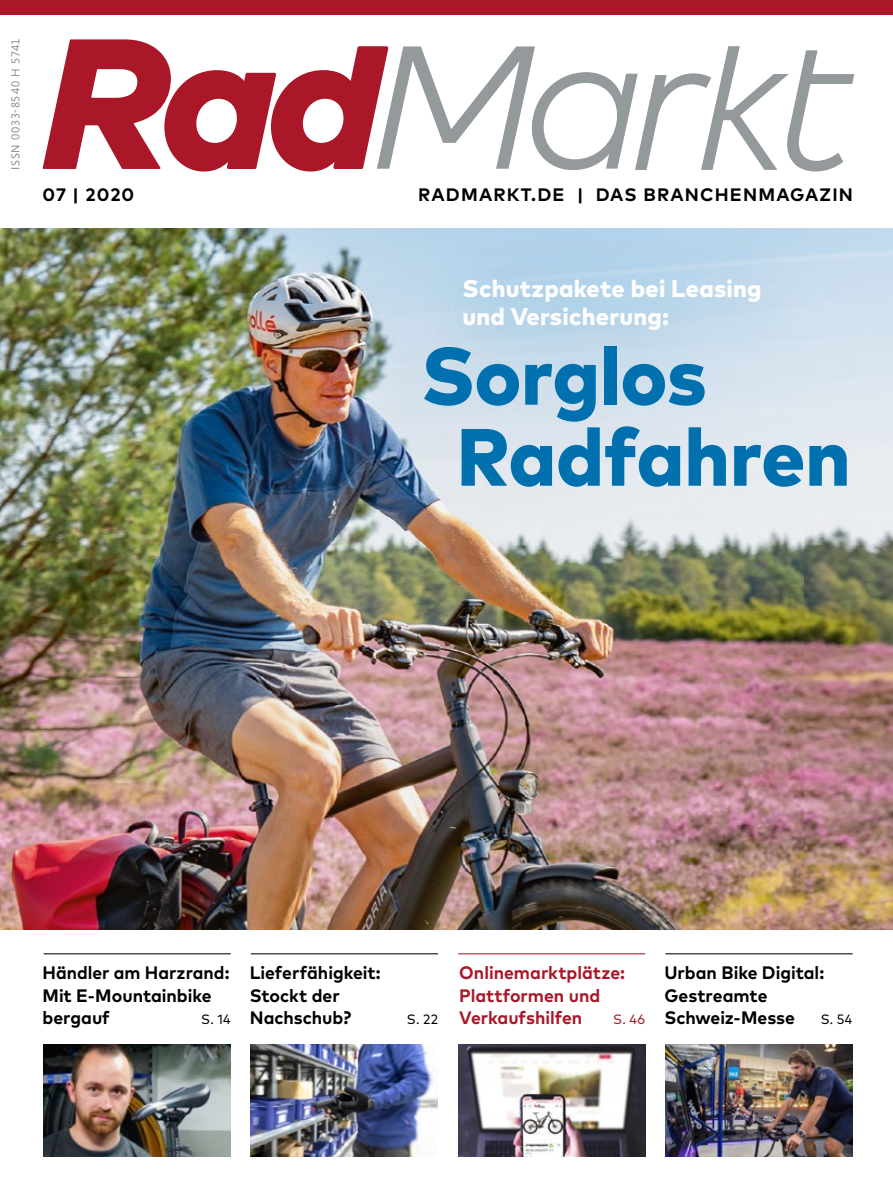
<style>
.page{position:relative;width:893px;height:1191px;background:#fff}
.page>*{position:absolute;margin:0;border:0;box-sizing:border-box;transform-origin:0 0}
.t1{font:800 81px/81px "Mark OT";letter-spacing:-.005em;color:#0070ae}
.t2{font:800 24px/28.5px "Mark OT";letter-spacing:.01em;color:#fff}
.t3{font:700 18px/22.5px "Mark OT";color:#000}
.t4{font:700 18px/22.5px "Mark OT";color:#a91729}
.t5{font:700 18px "Mark OT";letter-spacing:.065em;color:#000}
.t6{font:13.5px "Mark OT";color:#000}
.t7{font:13.5px "Mark OT";color:#a91729}
.t8{font:12px "Kievit OT";letter-spacing:.065em;color:#878787}
</style>
<div class="page">
<img style="left:0;top:228px;width:893px;height:701px">
<svg style="left:43px;top:39px;width:811px;height:133px"></svg>
<div style="left:0;top:0;width:893px;height:15px;background:#a91729"></div>
<img style="left:44px;top:1044px;width:187px;height:113px">
<hr style="left:44px;top:953px;width:187px;height:1px;background:#000">
<img style="left:251px;top:1044px;width:187px;height:113px">
<hr style="left:251px;top:953px;width:187px;height:1px;background:#000">
<img style="left:458px;top:1044px;width:187px;height:113px">
<hr style="left:458px;top:953px;width:187px;height:1px;background:#a91729">
<img style="left:665px;top:1044px;width:188px;height:113px">
<hr style="left:665px;top:953px;width:188px;height:1px;background:#000">
<div style="left:416px;top:233px;width:402px;height:155px;background:#007cc2;opacity:.4"></div>
<p class="t8" style="left:8px;top:170px;width:133px;rotate:-90deg">ISSN 0033-8540 H 5741</p>
<p class="t3" style="left:43px;top:183px;width:93px">07 | 2020</p>
<p class="t5" style="left:418px;top:183px;width:436px">RADMARKT.DE | DAS BRANCHENMAGAZIN</p>
<h2 class="t2" style="left:462px;top:273px;width:301px">Schutzpakete bei Leasing und Versicherung:</h2>
<h1 class="t1" style="left:457px;top:333px;width:396px;text-indent:-36px">Sorglos<br>Radfahren</h1>
<p class="t3" style="left:43px;top:961px;width:188px">Händler am Harzrand:<br>Mit E-Mountainbike bergauf</p>
<p class="t6" style="left:201px;top:1011px;width:31px">S. 14</p>
<p class="t3" style="left:250px;top:961px;width:132px">Lieferfähigkeit:<br>Stockt der<br>Nachschub?</p>
<p class="t6" style="left:407px;top:1011px;width:33px">S. 22</p>
<p class="t4" style="left:459px;top:961px;width:167px">Onlinemarktplätze:<br>Plattformen und<br>Verkaufshilfen</p>
<p class="t7" style="left:613px;top:1011px;width:33px">S. 46</p>
<p class="t3" style="left:664px;top:961px;width:161px">Urban Bike Digital:<br>Gestreamte<br>Schweiz-Messe</p>
<p class="t6" style="left:821px;top:1011px;width:33px">S. 54</p>
</div>
